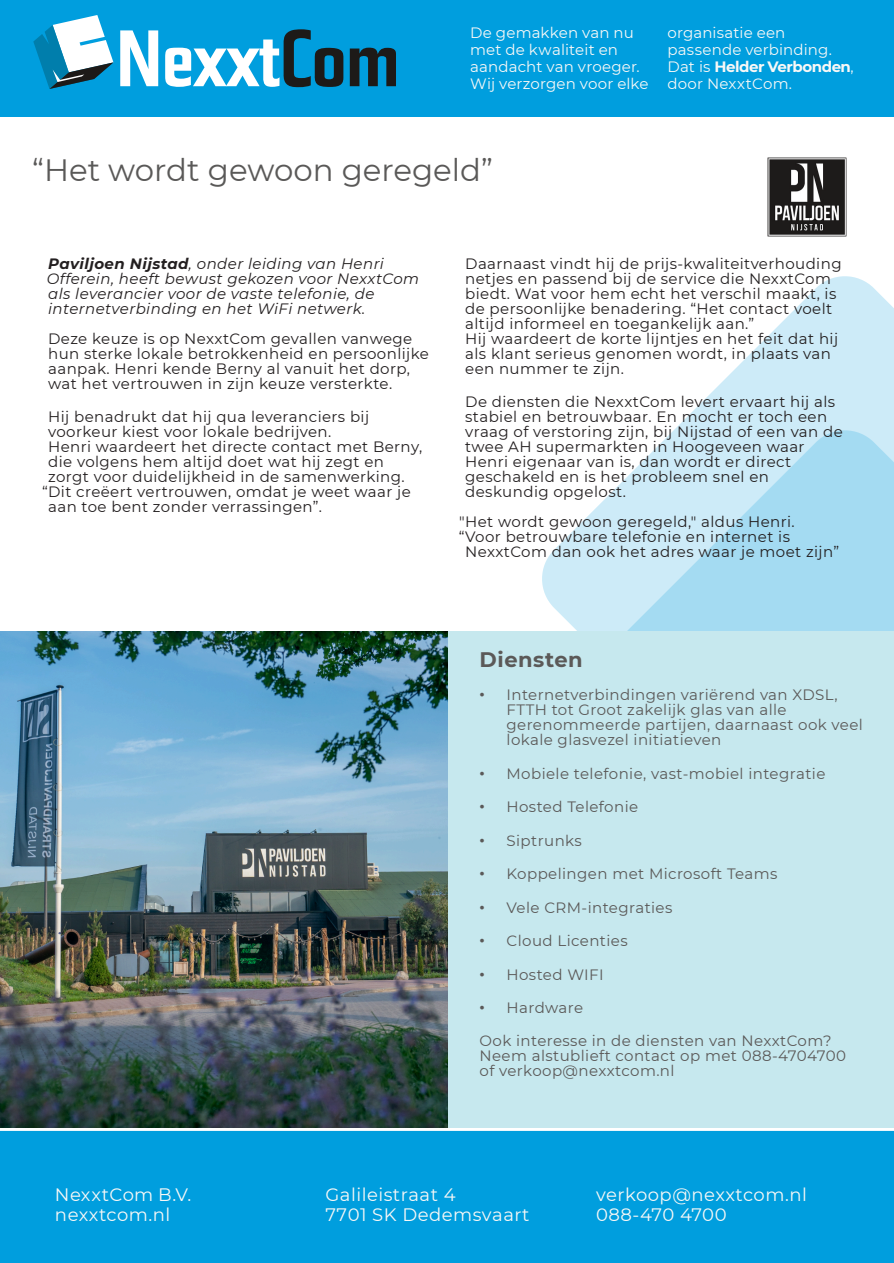
<style>
.page{position:relative;width:894px;height:1263px;background:#fff}
.page>*{position:absolute;margin:0;border:0;box-sizing:border-box;transform-origin:0 0}
.t1{font:30.75px "Montserrat";color:#5a5958}
.t2{font:700 21px "Montserrat";letter-spacing:.025em;color:#5b5958}
.t3{font:18px/20.5px "Montserrat";letter-spacing:.025em;color:#f8f8f7}
.t4{font:15px/15px "Montserrat";letter-spacing:.025em;color:#231f20}
.t5{font:15px/15px "Montserrat";letter-spacing:.025em;color:#5b5958}
.t6{font:italic 15px/15px "Montserrat";letter-spacing:.025em;color:#231f20}
.t7{font:15px/17.1px "Montserrat";letter-spacing:.01em;color:#f8f8f7}
.s1{font-weight:700}
.s2{font-family:"Arial"}
</style>
<div class="page">
<svg style="left:678px;top:276px;width:215px;height:150px;fill:#cdebf8"></svg>
<svg style="left:542px;top:426px;width:351px;height:205px;background:#c1e6f6"></svg>
<img style="left:767px;top:158px;width:79px;height:78px">
<div style="left:0;top:0;width:893px;height:117px;background:#009ede"></div>
<div style="left:0;top:1130px;width:893px;height:133px;background:#009ede"></div>
<svg style="left:33px;top:15px;width:80px;height:74px"></svg>
<svg style="left:120px;top:30px;width:38px;height:56px"></svg>
<svg style="left:165px;top:29px;width:178px;height:58px"></svg>
<svg style="left:349px;top:48px;width:47px;height:38px"></svg>
<div style="left:0;top:631px;width:893px;height:497px;background:#c6e8ee"></div>
<img style="left:0;top:631px;width:447px;height:497px">
<p class="t7" style="left:470px;top:24px;width:180px">De gemakken van nu met de kwaliteit en aandacht van vroeger.<br>Wij verzorgen voor elke</p>
<p class="t7" style="left:667px;top:24px;width:188px">organisatie een passende verbinding.<br>Dat is <span class="s1">Helder Verbonden</span>, door NexxtCom.</p>
<h1 class="t1" style="left:32px;top:151px;width:462px">“Het wordt gewoon geregeld”</h1>
<p class="t6" style="left:47px;top:256px;width:373px"><span class="s1">Paviljoen Nijstad</span>, onder leiding van Henri Offerein, heeft bewust gekozen voor NexxtCom als leverancier voor de vaste telefonie, de internetverbinding en het WiFi netwerk.</p>
<p class="t4" style="left:48px;top:331px;width:382px">Deze keuze is op NexxtCom gevallen vanwege hun sterke lokale betrokkenheid en persoonlijke aanpak. Henri kende Berny al vanuit het dorp, wat het vertrouwen in zijn keuze versterkte.</p>
<p class="t4" style="left:48px;top:409px;width:322px">Hij benadrukt dat hij qua leveranciers bij</p>
<p class="t4" style="left:48px;top:424px;width:284px">voorkeur kiest voor lokale bedrijven.</p>
<p class="t4" style="left:48px;top:439px;width:375px">Henri waardeert het directe contact met Berny,</p>
<p class="t4" style="left:48px;top:454px;width:337px">die volgens hem altijd doet wat hij zegt en</p>
<p class="t4" style="left:48px;top:469px;width:358px">zorgt voor duidelijkheid in de samenwerking.</p>
<p class="t4" style="left:42px;top:484px;width:370px">“Dit creëert vertrouwen, omdat je weet waar je</p>
<p class="t4" style="left:48px;top:499px;width:275px">aan toe bent zonder verrassingen”.</p>
<p class="t4" style="left:465px;top:256px;width:378px">Daarnaast vindt hij de prijs-kwaliteitverhouding netjes en passend bij de service die NexxtCom biedt. Wat voor hem echt het verschil maakt, is de persoonlijke benadering. “Het contact voelt altijd informeel en toegankelijk aan.”<br>Hij waardeert de korte lijntjes en het feit dat hij als klant serieus genomen wordt, in plaats van een nummer te zijn.</p>
<p class="t4" style="left:465px;top:394px;width:379px">De diensten die NexxtCom levert ervaart hij als stabiel en betrouwbaar. En mocht er toch een vraag of verstoring zijn, bij Nijstad of een van de twee AH supermarkten in Hoogeveen waar Henri eigenaar van is, dan wordt er direct geschakeld en is het probleem snel en deskundig opgelost.</p>
<p class="t4" style="left:459px;top:514px;width:337px">"Het wordt gewoon geregeld," aldus Henri.</p>
<p class="t4" style="left:458px;top:529px;width:332px">“Voor betrouwbare telefonie en internet is</p>
<p class="t4" style="left:465px;top:544px;width:375px">NexxtCom dan ook het adres waar je moet zijn”</p>
<h2 class="t2" style="left:479px;top:646px;width:105px">Diensten</h2>
<p class="t5" style="left:506px;top:687px;width:358px;text-indent:-27px"><span class="s2">•</span> Internetverbindingen variërend van XDSL, FTTH tot Groot zakelijk glas van alle gerenommeerde partijen, daarnaast ook veel lokale glasvezel initiatieven</p>
<p class="t5" style="left:479px;top:766px;width:347px"><span class="s2">•</span> Mobiele telefonie, vast-mobiel integratie</p>
<p class="t5" style="left:479px;top:799px;width:160px"><span class="s2">•</span> Hosted Telefonie</p>
<p class="t5" style="left:479px;top:833px;width:104px"><span class="s2">•</span> Siptrunks</p>
<p class="t5" style="left:479px;top:866px;width:299px"><span class="s2">•</span> Koppelingen met Microsoft Teams</p>
<p class="t5" style="left:479px;top:900px;width:194px"><span class="s2">•</span> Vele CRM-integraties</p>
<p class="t5" style="left:479px;top:933px;width:150px"><span class="s2">•</span> Cloud Licenties</p>
<p class="t5" style="left:479px;top:967px;width:125px"><span class="s2">•</span> Hosted WIFI</p>
<p class="t5" style="left:479px;top:1000px;width:105px"><span class="s2">•</span> Hardware</p>
<p class="t5" style="left:479px;top:1033px;width:368px">Ook interesse in de diensten van NexxtCom?<br>Neem alstublieft contact op met 088-4704700 of verkoop@nexxtcom.nl</p>
<p class="t3" style="left:55px;top:1184px;width:138px">NexxtCom B.V. nexxtcom.nl</p>
<p class="t3" style="left:325px;top:1184px;width:205px">Galileistraat 4<br>7701 SK Dedemsvaart</p>
<p class="t3" style="left:596px;top:1184px;width:212px">verkoop@nexxtcom.nl<br>088-470 4700</p>
</div>
